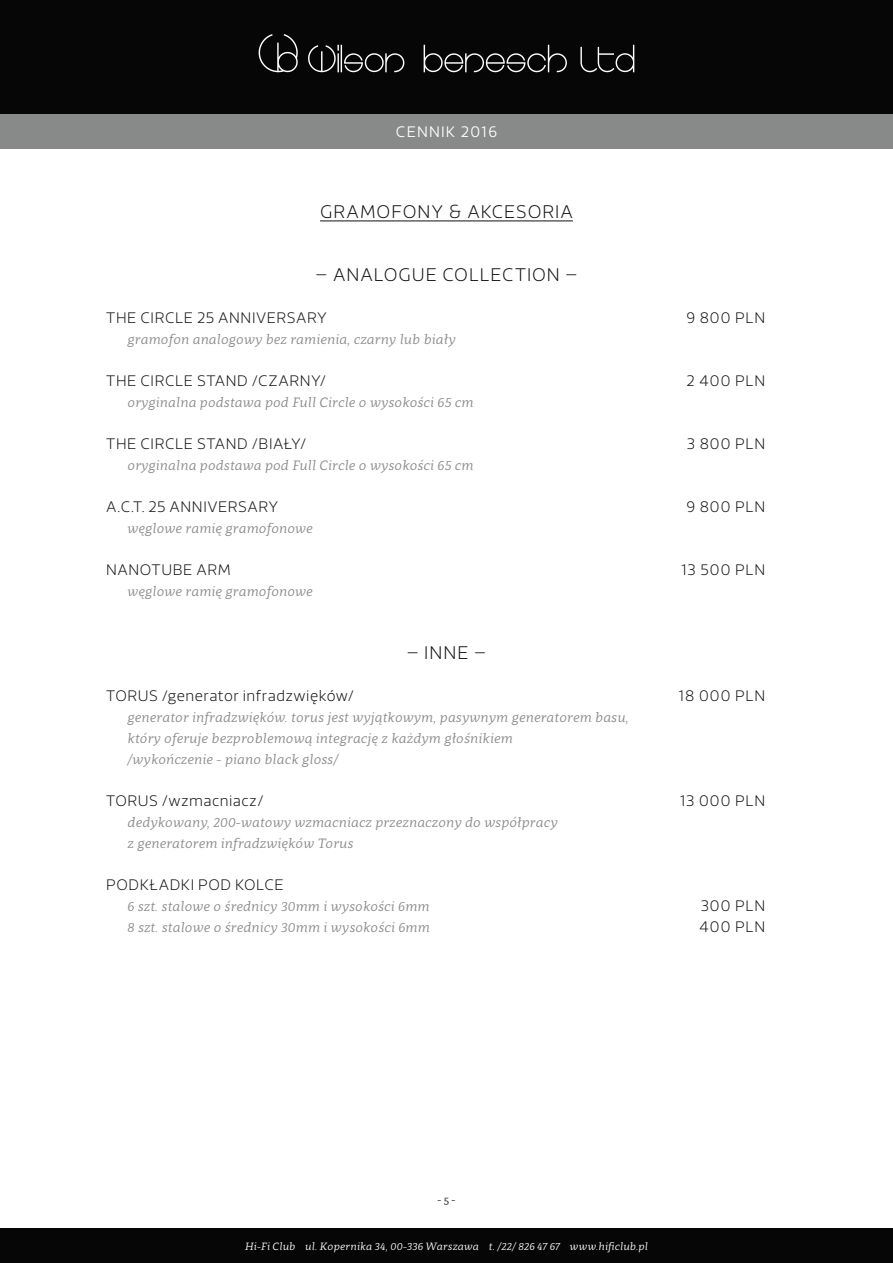
<style>
.page{position:relative;width:893px;height:1263px;background:#fff}
.page>*{position:absolute;margin:0;border:0;box-sizing:border-box;transform-origin:0 0}
.main{font:200 18px "Riona Sans";letter-spacing:.05em;color:#121212}
.main-2{font:200 15px "Riona Sans";letter-spacing:.035em;color:#121212}
.t1{font:300 15px "Riona Sans";letter-spacing:.075em;color:#fff}
.main-3{font:italic 13.5px "Clavo";letter-spacing:.01em;color:#888a8a}
.t2{font:italic 10.5px "Clavo";letter-spacing:.015em;color:#fff}
.t3{font:10.5px "Clavo";color:#121212}
</style>
<div class="page">
<div style="left:0;top:0;width:893px;height:115px;background:#060606"></div>
<div style="left:0;top:115px;width:893px;height:34px;background:#888a8a"></div>
<div style="left:0;top:1229px;width:893px;height:34px;background:#060606"></div>
<svg style="left:259px;top:34px;width:375px;height:38px"></svg>
<hr style="left:320px;top:220px;width:253px;height:1px;background:#121212">
<p class="t1" style="left:396px;top:123px;width:103px">CENNIK 2016</p>
<p class="main" style="left:320px;top:201px;width:254px">GRAMOFONY &amp; AKCESORIA</p>
<p class="main" style="left:316px;top:264px;width:263px">– ANALOGUE COLLECTION –</p>
<p class="main-2" style="left:106px;top:308px;width:222px">THE CIRCLE 25 ANNIVERSARY</p>
<p class="main-2" style="left:686px;top:308px;width:81px">9 800 PLN</p>
<p class="main-3" style="left:128px;top:330px;width:330px">gramofon analogowy bez ramienia, czarny lub biały</p>
<p class="main-2" style="left:106px;top:371px;width:221px">THE CIRCLE STAND /CZARNY/</p>
<p class="main-2" style="left:686px;top:371px;width:80px">2 400 PLN</p>
<p class="main-3" style="left:128px;top:393px;width:348px">oryginalna podstawa pod Full Circle o wysokości 65 cm</p>
<p class="main-2" style="left:106px;top:434px;width:202px">THE CIRCLE STAND /BIAŁY/</p>
<p class="main-2" style="left:687px;top:434px;width:80px">3 800 PLN</p>
<p class="main-3" style="left:128px;top:456px;width:348px">oryginalna podstawa pod Full Circle o wysokości 65 cm</p>
<p class="main-2" style="left:106px;top:497px;width:173px">A.C.T. 25 ANNIVERSARY</p>
<p class="main-2" style="left:686px;top:497px;width:81px">9 800 PLN</p>
<p class="main-3" style="left:128px;top:519px;width:187px">węglowe ramię gramofonowe</p>
<p class="main-2" style="left:106px;top:560px;width:126px">NANOTUBE ARM</p>
<p class="main-2" style="left:681px;top:560px;width:86px">13 500 PLN</p>
<p class="main-3" style="left:128px;top:582px;width:187px">węglowe ramię gramofonowe</p>
<p class="main" style="left:407px;top:642px;width:81px">– INNE –</p>
<p class="main-2" style="left:106px;top:686px;width:249px">TORUS /generator infradzwięków/</p>
<p class="main-2" style="left:679px;top:686px;width:88px">18 000 PLN</p>
<p class="main-3" style="left:128px;top:708px;width:503px">generator infradzwięków. torus jest wyjątkowym, pasywnym generatorem basu,</p>
<p class="main-3" style="left:128px;top:729px;width:387px">który oferuje bezproblemową integrację z każdym głośnikiem</p>
<p class="main-3" style="left:128px;top:750px;width:212px">/wykończenie - piano black gloss/</p>
<p class="main-2" style="left:106px;top:791px;width:159px">TORUS /wzmacniacz/</p>
<p class="main-2" style="left:680px;top:791px;width:87px">13 000 PLN</p>
<p class="main-3" style="left:128px;top:813px;width:432px">dedykowany, 200-watowy wzmacniacz przeznaczony do współpracy</p>
<p class="main-3" style="left:128px;top:834px;width:227px">z generatorem infradzwięków Torus</p>
<p class="main-2" style="left:106px;top:875px;width:179px">PODKŁADKI POD KOLCE</p>
<p class="main-3" style="left:128px;top:897px;width:304px">6 szt. stalowe o średnicy 30mm i wysokości 6mm</p>
<p class="main-2" style="left:701px;top:896px;width:66px">300 PLN</p>
<p class="main-3" style="left:128px;top:918px;width:304px">8 szt. stalowe o średnicy 30mm i wysokości 6mm</p>
<p class="main-2" style="left:699px;top:917px;width:67px">400 PLN</p>
<p class="t3" style="left:437px;top:1192px;width:19px">- 5 -</p>
<p class="t2" style="left:245px;top:1239px;width:404px">Hi-Fi Club ul. Kopernika 34, 00-336 Warszawa t. /22/ 826 47 67 www.hificlub.pl</p>
</div>
